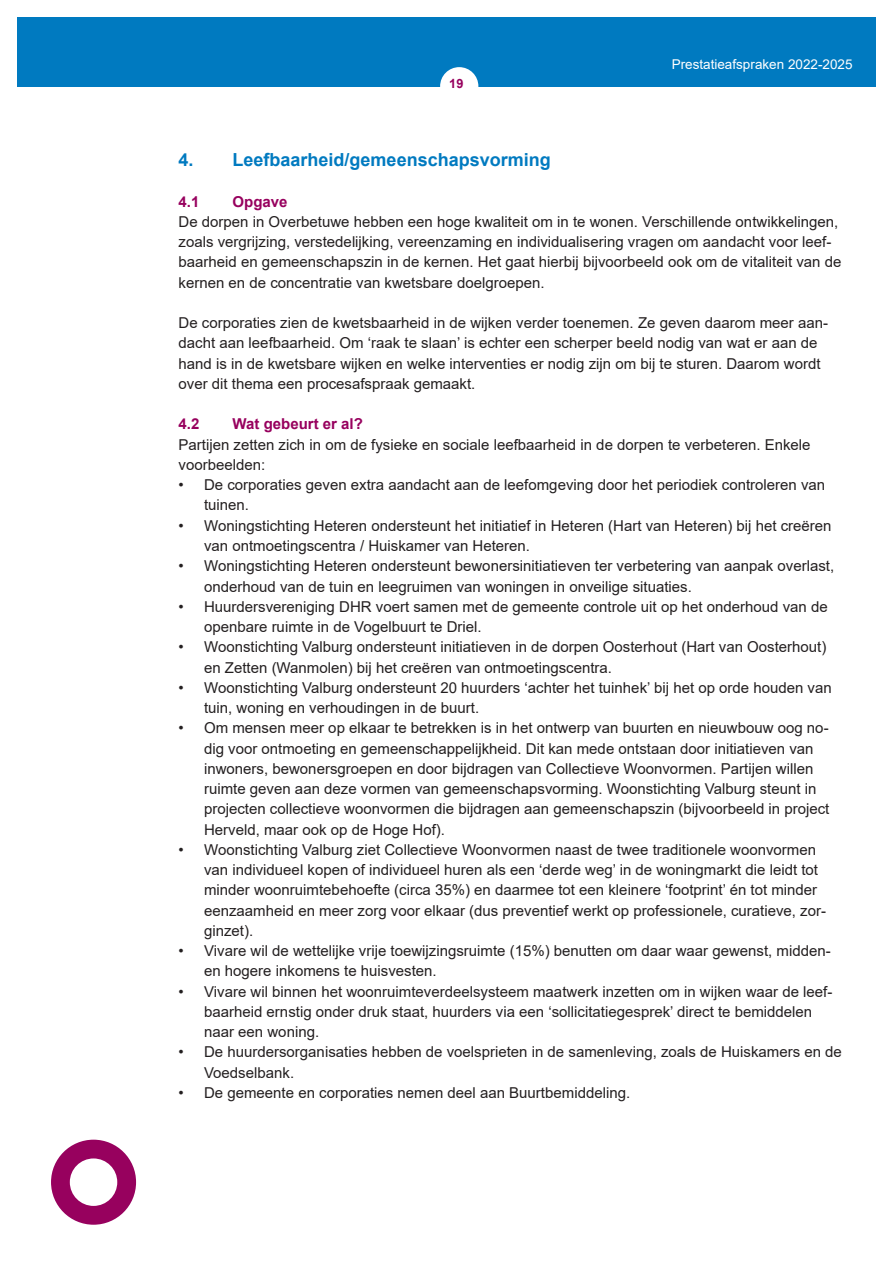
<style>
.page{position:relative;width:893px;height:1263px;background:#fff}
.page>*{position:absolute;margin:0;border:0;box-sizing:border-box;transform-origin:0 0}
.t1{font:700 18px "Arial";color:#007ac0}
.t2{font:15px/20.2px "Arial";color:#231f20}
.t3{font:700 15px "Arial";color:#97015e}
.t4{font:13.5px "Arial";color:#fff}
.t5{font:700 12.75px "Arial";color:#97015e}
</style>
<div class="page">
<svg style="left:51px;top:1140px;width:85px;height:85px"></svg>
<div style="left:17px;top:17px;width:859px;height:69px;background:#007ac0"></div>
<div style="left:440px;top:67px;width:38px;height:38px;background:#fff;border-radius:50%"></div>
<p class="t5" style="left:449px;top:75px;width:16px">19</p>
<p class="t4" style="left:672px;top:55px;width:182px">Prestatieafspraken 2022-2025</p>
<p class="t1" style="left:179px;top:147px;width:374px">4. Leefbaarheid/gemeenschapsvorming</p>
<p class="t3" style="left:179px;top:191px;width:22px">4.1</p>
<p class="t3" style="left:233px;top:191px;width:57px">Opgave</p>
<p class="t2" style="left:179px;top:211px;width:664px">De dorpen in Overbetuwe hebben een hoge kwaliteit om in te wonen. Verschillende ontwikkelingen, zoals vergrijzing, verstedelijking, vereenzaming en individualisering vragen om aandacht voor leef&shy;baarheid en gemeenschapszin in de kernen. Het gaat hierbij bijvoorbeeld ook om de vitaliteit van de kernen en de concentratie van kwetsbare doelgroepen.</p>
<p class="t2" style="left:179px;top:313px;width:651px">De corporaties zien de kwetsbaarheid in de wijken verder toenemen. Ze geven daarom meer aan&shy;dacht aan leefbaarheid. Om ‘raak te slaan’ is echter een scherper beeld nodig van wat er aan de hand is in de kwetsbare wijken en welke interventies er nodig zijn om bij te sturen. Daarom wordt over dit thema een procesafspraak gemaakt.</p>
<p class="t3" style="left:179px;top:414px;width:22px">4.2</p>
<p class="t3" style="left:233px;top:414px;width:132px">Wat gebeurt er al?</p>
<p class="t2" style="left:179px;top:434px;width:633px">Partijen zetten zich in om de fysieke en sociale leefbaarheid in de dorpen te verbeteren. Enkele voorbeelden:</p>
<p class="t2" style="left:204px;top:475px;width:623px;text-indent:-26px">• De corporaties geven extra aandacht aan de leefomgeving door het periodiek controleren van tuinen.</p>
<p class="t2" style="left:204px;top:515px;width:629px;text-indent:-26px">• Woningstichting Heteren ondersteunt het initiatief in Heteren (Hart van Heteren) bij het creëren van ontmoetingscentra / Huiskamer van Heteren.</p>
<p class="t2" style="left:204px;top:556px;width:632px;text-indent:-26px">• Woningstichting Heteren ondersteunt bewonersinitiatieven ter verbetering van aanpak overlast, onderhoud van de tuin en leegruimen van woningen in onveilige situaties.</p>
<p class="t2" style="left:204px;top:596px;width:625px;text-indent:-26px">• Huurdersvereniging DHR voert samen met de gemeente controle uit op het onderhoud van de openbare ruimte in de Vogelbuurt te Driel.</p>
<p class="t2" style="left:204px;top:637px;width:624px;text-indent:-26px">• Woonstichting Valburg ondersteunt initiatieven in de dorpen Oosterhout (Hart van Oosterhout) en Zetten (Wanmolen) bij het creëren van ontmoetingscentra.</p>
<p class="t2" style="left:204px;top:677px;width:629px;text-indent:-26px">• Woonstichting Valburg ondersteunt 20 huurders ‘achter het tuinhek’ bij het op orde houden van tuin, woning en verhoudingen in de buurt.</p>
<p class="t2" style="left:204px;top:718px;width:627px;text-indent:-26px">• Om mensen meer op elkaar te betrekken is in het ontwerp van buurten en nieuwbouw oog no&shy;dig voor ontmoeting en gemeenschappelijkheid. Dit kan mede ontstaan door initiatieven van inwoners, bewonersgroepen en door bijdragen van Collectieve Woonvormen. Partijen willen ruimte geven aan deze vormen van gemeenschapsvorming. Woonstichting Valburg steunt in projecten collectieve woonvormen die bijdragen aan gemeenschapszin (bijvoorbeeld in project Herveld, maar ook op de Hoge Hof).</p>
<p class="t2" style="left:204px;top:839px;width:623px;text-indent:-26px">• Woonstichting Valburg ziet Collectieve Woonvormen naast de twee traditionele woonvormen van individueel kopen of individueel huren als een ‘derde weg’ in de woningmarkt die leidt tot minder woonruimtebehoefte (circa 35%) en daarmee tot een kleinere ‘footprint’ én tot minder eenzaamheid en meer zorg voor elkaar (dus preventief werkt op professionele, curatieve, zor&shy;ginzet).</p>
<p class="t2" style="left:204px;top:940px;width:628px;text-indent:-26px">• Vivare wil de wettelijke vrije toewijzingsruimte (15%) benutten om daar waar gewenst, midden&shy;en hogere inkomens te huisvesten.</p>
<p class="t2" style="left:204px;top:981px;width:630px;text-indent:-26px">• Vivare wil binnen het woonruimteverdeelsysteem maatwerk inzetten om in wijken waar de leef&shy;baarheid ernstig onder druk staat, huurders via een ‘sollicitatiegesprek’ direct te bemiddelen naar een woning.</p>
<p class="t2" style="left:204px;top:1042px;width:639px;text-indent:-26px">• De huurdersorganisaties hebben de voelsprieten in de samenleving, zoals de Huiskamers en de<br>Voedselbank.</p>
<p class="t2" style="left:179px;top:1082px;width:453px">• De gemeente en corporaties nemen deel aan Buurtbemiddeling.</p>
</div>
